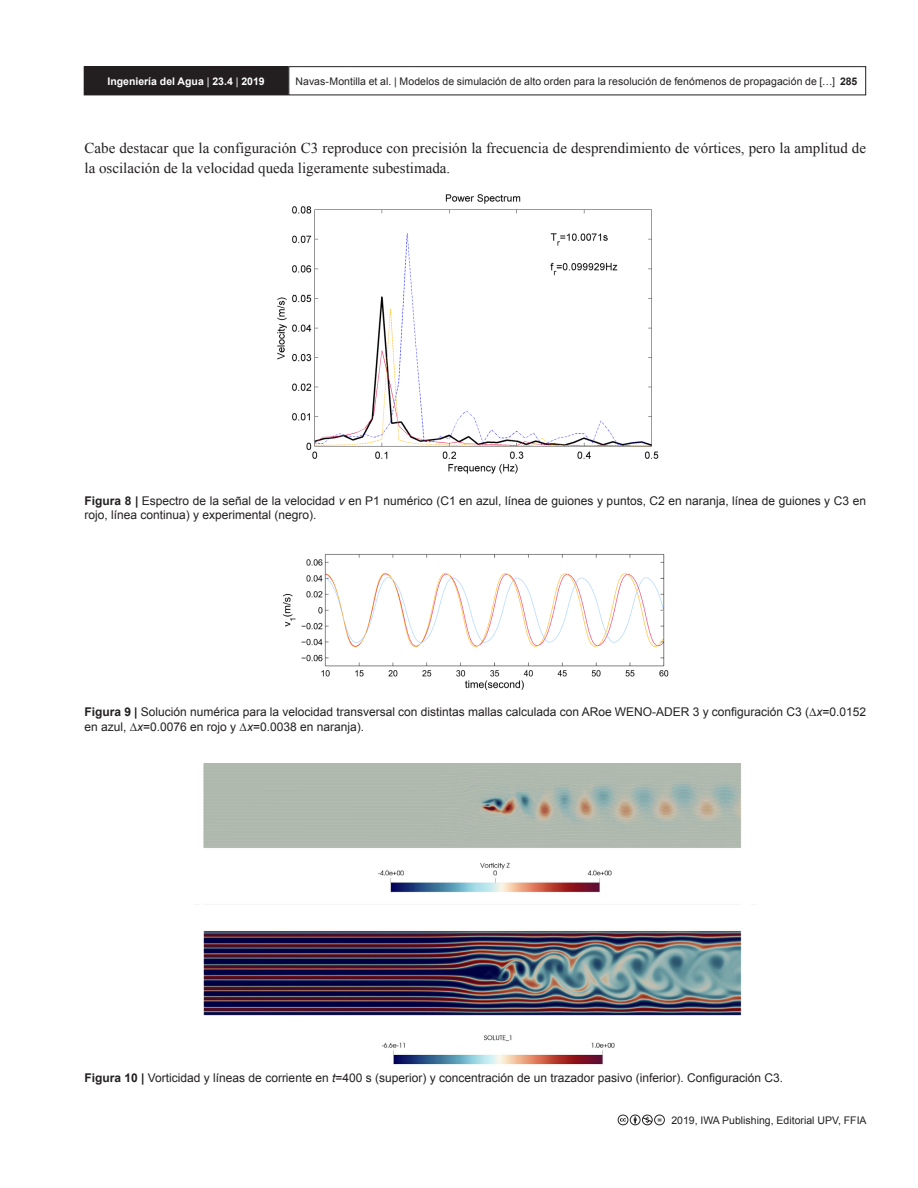
<style>
.page{position:relative;width:918px;height:1188px;background:#fff}
.page>*{position:absolute;margin:0;border:0;box-sizing:border-box;transform-origin:0 0}
.AI_TEXTO_esp_-_Copia{font:15px/19.5px "Times New Roman";color:#231f20}
.AI_PIE_DE_FIGURA{font:12px/14.4px "Arial";color:#231f20}
.t1{font:10.5px "Arial";letter-spacing:.005em;color:#231f20}
.t2{font:700 10.5px "Arial";color:#fff}
.s1{font-weight:400}
.s2{font-weight:700}
.s3{font-style:italic}
</style>
<div class="page">
<svg style="left:618px;top:1115px;width:47px;height:10px"></svg>
<div style="left:288px;top:66px;width:578px;height:29px;border:1px solid #231f20"></div>
<div style="left:84px;top:67px;width:204px;height:28px;background:#231f20"></div>
<div style="left:84px;top:66px;width:204px;height:29px;border:1px solid #231f20"></div>
<img style="left:277px;top:194px;width:382px;height:280px">
<img style="left:282px;top:554px;width:387px;height:135px">
<img style="left:203px;top:763px;width:539px;height:302px">
<p class="t2" style="left:107px;top:74px;width:159px">Ingeniería del Agua <span class="s1">|</span> 23.4 <span class="s1">|</span> 2019</p>
<p class="t1" style="left:296px;top:74px;width:563px">Navas-Montilla et al. | Modelos de simulación de alto orden para la resolución de fenómenos de propagación de […] <span class="s2">285</span></p>
<p class="AI_TEXTO_esp_-_Copia" style="left:85px;top:138px;width:783px">Cabe destacar que la configuración C3 reproduce con precisión la frecuencia de desprendimiento de vórtices, pero la amplitud de la oscilación de la velocidad queda ligeramente subestimada.</p>
<p class="AI_PIE_DE_FIGURA" style="left:85px;top:494px;width:783px"><span class="s2">Figura 8 |</span> Espectro de la señal de la velocidad <span class="s3">v</span> en P1 numérico (C1 en azul, línea de guiones y puntos, C2 en naranja, línea de guiones y C3 en rojo, línea continua) y experimental (negro).</p>
<p class="AI_PIE_DE_FIGURA" style="left:85px;top:705px;width:783px"><span class="s2">Figura 9 |</span> Solución numérica para la velocidad transversal con distintas mallas calculada con ARoe WENO-ADER 3 y configuración C3 (∆<span class="s3">x</span>=0.0152 en azul, ∆<span class="s3">x</span>=0.0076 en rojo y ∆<span class="s3">x</span>=0.0038 en naranja).</p>
<p class="AI_PIE_DE_FIGURA" style="left:85px;top:1071px;width:700px"><span class="s2">Figura 10 |</span> Vorticidad y líneas de corriente en <span class="s3">t</span>=400 s (superior) y concentración de un trazador pasivo (inferior). Configuración C3.</p>
<p class="t1" style="left:671px;top:1113px;width:197px">2019, IWA Publishing, Editorial UPV, FFIA</p>
</div>
